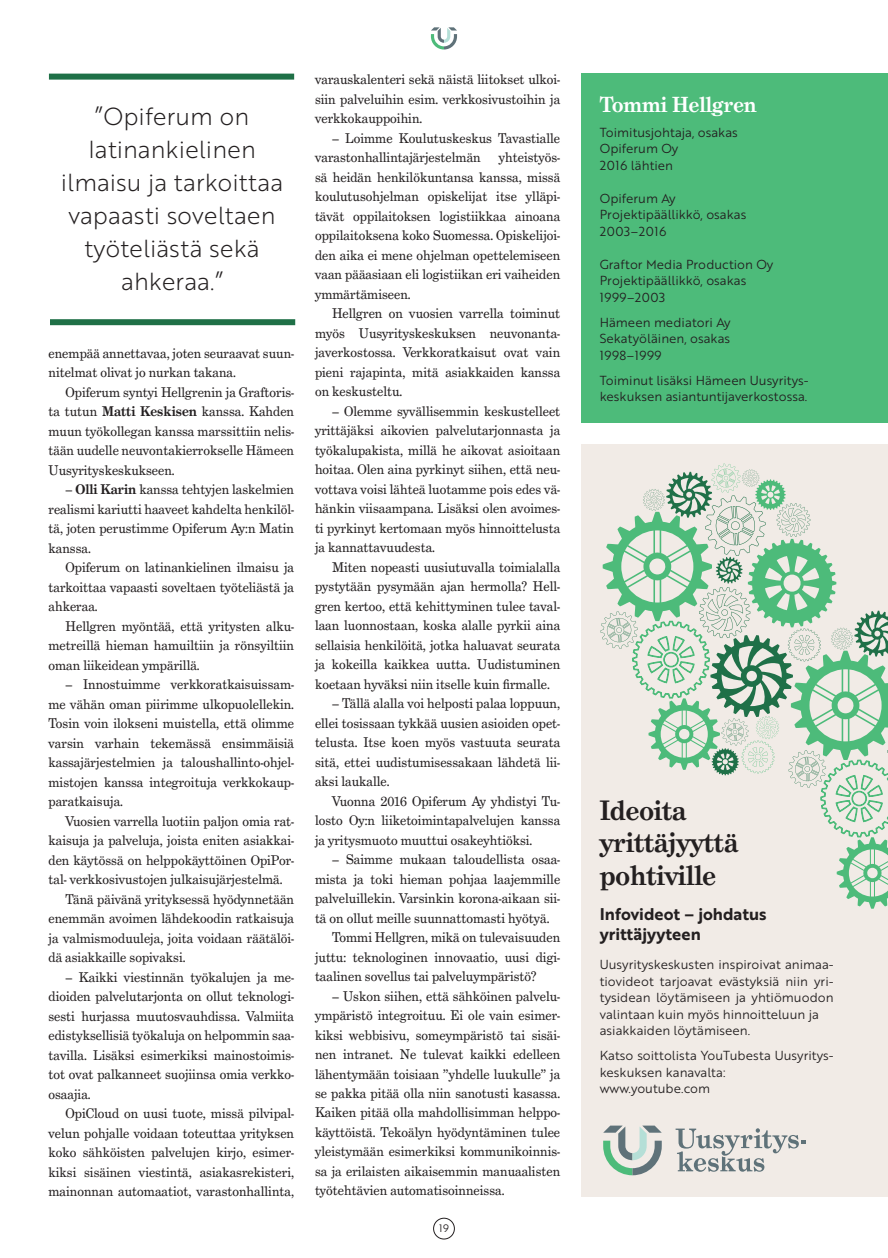
<style>
.page{position:relative;width:888px;height:1258px;background:#fff}
.page>*{position:absolute;margin:0;border:0;box-sizing:border-box;transform-origin:0 0}
.t1{font:700 27px/32.4px "Grad";color:#231f20}
.t2{font:24px/33px "Brother 1816 Light";color:#231f20;text-align:center}
.t3{font:700 21px "Grad";color:#fff}
.t4{font:16.5px/19.8px "Brother 1816 Bold";color:#231f20}
.t5{font:13.5px/19.5px "Grad";color:#231f20;text-align:justify}
.t6{font:12.75px/16.5px "Brother 1816 Book";color:#231f20}
.t7{font:10.5px "Brother 1816 Book";color:#231f20}
.s1{font-weight:700}
</style>
<div class="page">
<div style="left:433px;top:1218px;width:22px;height:21px;border:1px solid #231f20;border-radius:50%"></div>
<div style="left:581px;top:444px;width:307px;height:753px;background:#f1ebe6"></div>
<div style="left:581px;top:74px;width:307px;height:349px;background:#4dbb7a"></div>
<div style="left:49px;top:74px;width:245px;height:6px;background:#1f7047"></div>
<svg style="left:675px;top:1128px;width:131px;height:44px"></svg>
<svg style="left:603px;top:1126px;width:59px;height:49px"></svg>
<svg style="left:431px;top:27px;width:26px;height:23px"></svg>
<div style="left:50px;top:319px;width:245px;height:6px;background:#1f7047"></div>
<svg style="left:600px;top:464px;width:288px;height:445px"></svg>
<h2 class="t2" style="left:61px;top:99px;width:224px">”Opiferum on latinankielinen ilmaisu ja tarkoittaa vapaasti soveltaen työteliästä sekä ahkeraa.”</h2>
<p class="t5" style="left:49px;top:343px;width:247px">enempää annettavaa, joten seuraavat suun&shy;nitelmat olivat jo nurkan takana.</p>
<p class="t5" style="left:49px;top:382px;width:247px;text-indent:17px">Opiferum syntyi Hellgrenin ja Graftoris&shy;ta tutun <span class="s1">Matti Keskisen</span> kanssa. Kahden muun työkollegan kanssa marssittiin nelis&shy;tään uudelle neuvontakierrokselle Hämeen Uusyrityskeskukseen.</p>
<p class="t5" style="left:49px;top:480px;width:247px;text-indent:17px">– <span class="s1">Olli Karin</span> kanssa tehtyjen laskelmien realismi kariutti haaveet kahdelta henkilöl&shy;tä, joten perustimme Opiferum Ay:n Matin kanssa.</p>
<p class="t5" style="left:49px;top:558px;width:247px;text-indent:17px">Opiferum on latinankielinen ilmaisu ja tarkoittaa vapaasti soveltaen työteliästä ja ahkeraa.</p>
<p class="t5" style="left:49px;top:616px;width:247px;text-indent:17px">Hellgren myöntää, että yritysten alku&shy;metreillä hieman hamuiltiin ja rönsyiltiin oman liikeidean ympärillä.</p>
<p class="t5" style="left:49px;top:675px;width:247px;text-indent:17px">– Innostuimme verkkoratkaisuissam&shy;me vähän oman piirimme ulkopuolellekin.<br>Tosin voin ilokseni muistella, että olimme varsin varhain tekemässä ensimmäisiä kassajärjestelmien ja taloushallinto-ohjel&shy;mistojen kanssa integroituja verkkokaup&shy;paratkaisuja.</p>
<p class="t5" style="left:66px;top:811px;width:230px">Vuosien varrella luotiin paljon omia rat-</p>
<p class="t5" style="left:49px;top:831px;width:247px">kaisuja ja palveluja, joista eniten asiakkai-</p>
<p class="t5" style="left:49px;top:850px;width:247px">den käytössä on helppokäyttöinen OpiPor-</p>
<p class="t5" style="left:49px;top:870px;width:236px">tal- verkkosivustojen julkaisujärjestelmä.</p>
<p class="t5" style="left:66px;top:889px;width:230px">Tänä päivänä yrityksessä hyödynnetään</p>
<p class="t5" style="left:49px;top:909px;width:247px">enemmän avoimen lähdekoodin ratkaisuja</p>
<p class="t5" style="left:49px;top:928px;width:247px">ja valmismoduuleja, joita voidaan räätälöi-</p>
<p class="t5" style="left:49px;top:948px;width:139px">dä asiakkaille sopivaksi.</p>
<p class="t5" style="left:49px;top:967px;width:247px;text-indent:17px">– Kaikki viestinnän työkalujen ja me&shy;dioiden palvelutarjonta on ollut teknologi&shy;sesti hurjassa muutosvauhdissa. Valmiita edistyksellisiä työkaluja on helpommin saa&shy;tavilla. Lisäksi esimerkiksi mainostoimis&shy;tot ovat palkanneet suojiinsa omia verkko&shy;osaajia.</p>
<p class="t5" style="left:49px;top:1103px;width:247px;text-indent:17px">OpiCloud on uusi tuote, missä pilvipal&shy;velun pohjalle voidaan toteuttaa yrityksen koko sähköisten palvelujen kirjo, esimer&shy;kiksi sisäinen viestintä, asiakasrekisteri, mainonnan automaatiot, varastonhallinta,</p>
<p class="t5" style="left:315px;top:70px;width:247px">varauskalenteri sekä näistä liitokset ulkoi&shy;siin palveluihin esim. verkkosivustoihin ja verkkokauppoihin.</p>
<p class="t5" style="left:315px;top:128px;width:247px;text-indent:17px">– Loimme Koulutuskeskus Tavastialle varastonhallintajärjestelmän</p>
<p class="t5" style="left:315px;top:148px;width:247px;text-indent:184px">yhteistyös&shy;sä heidän henkilökuntansa kanssa, missä koulutusohjelman opiskelijat itse ylläpi&shy;tävät oppilaitoksen logistiikkaa ainoana oppilaitoksena koko Suomessa. Opiskelijoi&shy;den aika ei mene ohjelman opettelemiseen vaan pääasiaan eli logistiikan eri vaiheiden ymmärtämiseen.</p>
<p class="t5" style="left:315px;top:304px;width:247px;text-indent:17px">Hellgren on vuosien varrella toiminut myös Uusyrityskeskuksen neuvonanta&shy;javerkostossa. Verkkoratkaisut ovat vain pieni rajapinta, mitä asiakkaiden kanssa on keskusteltu.</p>
<p class="t5" style="left:315px;top:401px;width:247px;text-indent:17px">– Olemme syvällisemmin keskustelleet yrittäjäksi aikovien palvelutarjonnasta ja työkalupakista, millä he aikovat asioitaan hoitaa. Olen aina pyrkinyt siihen, että neu&shy;vottava voisi lähteä luotamme pois edes vä&shy;hänkin viisaampana. Lisäksi olen avoimes&shy;ti pyrkinyt kertomaan myös hinnoittelusta ja kannattavuudesta.</p>
<p class="t5" style="left:315px;top:557px;width:247px;text-indent:17px">Miten nopeasti uusiutuvalla toimialalla pystytään pysymään ajan hermolla? Hell&shy;gren kertoo, että kehittyminen tulee taval&shy;laan luonnostaan, koska alalle pyrkii aina sellaisia henkilöitä, jotka haluavat seurata ja kokeilla kaikkea uutta. Uudistuminen koetaan hyväksi niin itselle kuin firmalle.</p>
<p class="t5" style="left:315px;top:694px;width:247px;text-indent:17px">– Tällä alalla voi helposti palaa loppuun, ellei tosissaan tykkää uusien asioiden opet&shy;telusta. Itse koen myös vastuuta seurata sitä, ettei uudistumisessakaan lähdetä lii&shy;aksi laukalle.</p>
<p class="t5" style="left:315px;top:791px;width:247px;text-indent:17px">Vuonna 2016 Opiferum Ay yhdistyi Tu&shy;losto Oy:n liiketoimintapalvelujen kanssa ja yritysmuoto muuttui osakeyhtiöksi.</p>
<p class="t5" style="left:332px;top:850px;width:230px">– Saimme mukaan taloudellista osaa-</p>
<p class="t5" style="left:315px;top:869px;width:247px">mista ja toki hieman pohjaa laajemmille</p>
<p class="t5" style="left:315px;top:889px;width:247px">palveluillekin. Varsinkin korona-aikaan sii-</p>
<p class="t5" style="left:315px;top:908px;width:236px">tä on ollut meille suunnattomasti hyötyä.</p>
<p class="t5" style="left:332px;top:928px;width:230px">Tommi Hellgren, mikä on tulevaisuuden</p>
<p class="t5" style="left:315px;top:947px;width:247px">juttu: teknologinen innovaatio, uusi digi-</p>
<p class="t5" style="left:315px;top:966px;width:223px">taalinen sovellus tai palveluympäristö?</p>
<p class="t5" style="left:315px;top:986px;width:247px;text-indent:17px">– Uskon siihen, että sähköinen palvelu&shy;ympäristö integroituu. Ei ole vain esimer&shy;kiksi webbisivu, someympäristö tai sisäi&shy;nen intranet. Ne tulevat kaikki edelleen lähentymään toisiaan ”yhdelle luukulle” ja se pakka pitää olla niin sanotusti kasassa.<br>Kaiken pitää olla mahdollisimman helppo&shy;käyttöistä. Tekoälyn hyödyntäminen tulee yleistymään esimerkiksi kommunikoinnis&shy;sa ja erilaisten aikaisemmin manuaalisten työtehtävien automatisoinneissa.</p>
<p class="t7" style="left:439px;top:1221px;width:11px">19</p>
<h3 class="t3" style="left:600px;top:91px;width:158px">Tommi Hellgren</h3>
<p class="t6" style="left:600px;top:123px;width:140px">Toimitusjohtaja, osakas<br>Opiferum Oy<br>2016 lähtien</p>
<p class="t6" style="left:600px;top:189px;width:148px">Opiferum Ay<br>Projektipäällikkö, osakas<br>2003–2016</p>
<p class="t6" style="left:600px;top:255px;width:175px">Graftor Media Production Oy<br>Projektipäällikkö, osakas<br>1999–2003</p>
<p class="t6" style="left:600px;top:313px;width:132px;text-align:justify">Hämeen mediatori Ay Sekatyöläinen, osakas 1998–1999</p>
<p class="t6" style="left:600px;top:371px;width:210px">Toiminut lisäksi Hämeen Uusyritys&shy;keskuksen asiantuntijaverkostossa.</p>
<h1 class="t1" style="left:600px;top:794px;width:140px">Ideoita yrittäjyyttä pohtiville</h1>
<p class="t4" style="left:600px;top:904px;width:168px">Infovideot – johdatus yrittäjyyteen</p>
<p class="t6" style="left:600px;top:956px;width:235px">Uusyrityskeskusten inspiroivat animaa&shy;tiovideot tarjoavat evästyksiä niin yri&shy;tysidean löytämiseen ja yhtiömuodon valintaan kuin myös hinnoitteluun ja asiakkaiden löytämiseen.</p>
<p class="t6" style="left:600px;top:1047px;width:235px">Katso soittolista YouTubesta Uusyritys&shy;keskuksen kanavalta: www.youtube.com</p>
</div>
